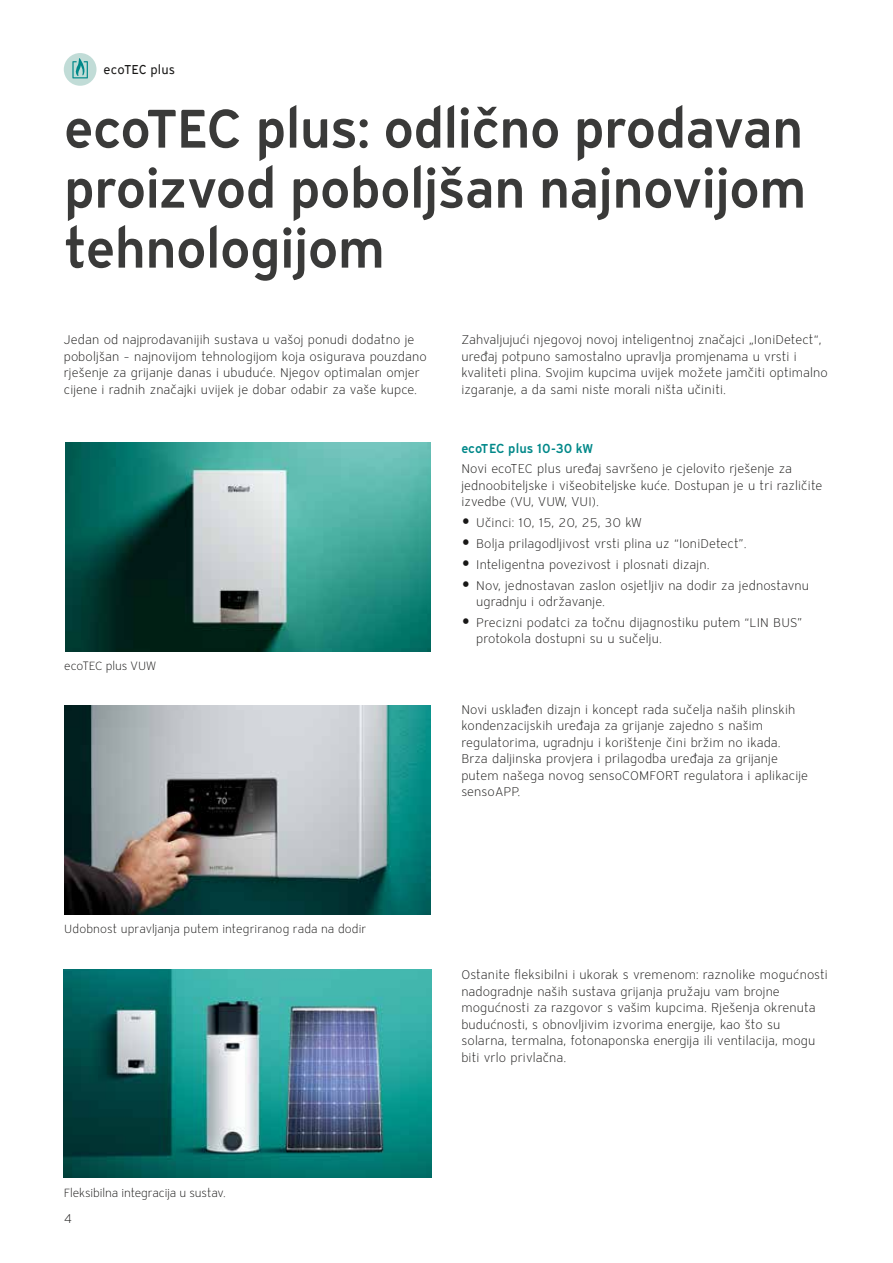
<style>
.page{position:relative;width:893px;height:1263px;background:#fff}
.page>*{position:absolute;margin:0;border:0;box-sizing:border-box;transform-origin:0 0}
.t1{font:54px/60px "Vaillant 13 Demi TID";letter-spacing:-.02em;color:#3a3a39;text-align:justify}
.t2{font:12.75px/16.5px "Vaillant 13 Light TID";letter-spacing:.01em;color:#181716}
.t3{font:12.75px "Vaillant 13 Demi TID";letter-spacing:-.005em;color:#008889}
.t4{font:12.75px "Vaillant 13 Book ETID";letter-spacing:.01em;color:#181716}
.t5{font:12px "Vaillant 13 Light TID";letter-spacing:-.005em;color:#181716}
.s1{font-family:"Vaillant 13 Book ETID";font-size:18px}
</style>
<div class="page">
<div style="left:64px;top:53px;width:33px;height:33px;background:#bbd9d3;border-radius:50%"></div>
<svg style="left:72px;top:58px;width:16px;height:20px"></svg>
<img style="left:65px;top:443px;width:365px;height:208px">
<img style="left:64px;top:706px;width:366px;height:209px">
<img style="left:64px;top:969px;width:368px;height:209px">
<p class="t4" style="left:103px;top:61px;width:73px">ecoTEC plus</p>
<h1 class="t1" style="left:64px;top:97px;width:744px">ecoTEC plus: odlično prodavan proizvod poboljšan najnovijom tehnologijom</h1>
<p class="t2" style="left:64px;top:331px;width:364px">Jedan od najprodavanijih sustava u vašoj ponudi dodatno je poboljšan – najnovijom tehnologijom koja osigurava pouzdano rješenje za grijanje danas i ubuduće. Njegov optimalan omjer cijene i radnih značajki uvijek je dobar odabir za vaše kupce.</p>
<p class="t2" style="left:461px;top:331px;width:368px">Zahvaljujući njegovoj novoj inteligentnoj značajci „IoniDetect“, uređaj potpuno samostalno upravlja promjenama u vrsti i kvaliteti plina. Svojim kupcima uvijek možete jamčiti optimalno izgaranje, a da sami niste morali ništa učiniti.</p>
<p class="t5" style="left:64px;top:658px;width:93px">ecoTEC plus VUW</p>
<p class="t5" style="left:64px;top:921px;width:303px">Udobnost upravljanja putem integriranog rada na dodir</p>
<p class="t5" style="left:64px;top:1185px;width:164px">Fleksibilna integracija u sustav.</p>
<p class="t2" style="left:64px;top:1210px;width:10px">4</p>
<p class="t3" style="left:461px;top:440px;width:134px">ecoTEC plus 10-30 kW</p>
<p class="t2" style="left:461px;top:461px;width:362px">Novi ecoTEC plus uređaj savršeno je cjelovito rješenje za jednoobiteljske i višeobiteljske kuće. Dostupan je u tri različite izvedbe (VU, VUW, VUI).</p>
<p class="t2" style="left:461px;top:514px;width:182px"><span class="s1">•</span> Učinci: 10, 15, 20, 25, 30 kW</p>
<p class="t2" style="left:461px;top:535px;width:287px"><span class="s1">•</span> Bolja prilagodljivost vrsti plina uz “IoniDetect”.</p>
<p class="t2" style="left:461px;top:556px;width:250px"><span class="s1">•</span> Inteligentna povezivost i plosnati dizajn.</p>
<p class="t2" style="left:476px;top:577px;width:334px;text-indent:-15px"><span class="s1">•</span> Nov, jednostavan zaslon osjetljiv na dodir za jednostavnu ugradnju i održavanje.</p>
<p class="t2" style="left:476px;top:614px;width:327px;text-indent:-15px"><span class="s1">•</span> Precizni podatci za točnu dijagnostiku putem “LIN BUS” protokola dostupni su u sučelju.</p>
<p class="t2" style="left:461px;top:701px;width:348px">Novi usklađen dizajn i koncept rada sučelja naših plinskih kondenzacijskih uređaja za grijanje zajedno s našim regulatorima, ugradnju i korištenje čini bržim no ikada.<br>Brza daljinska provjera i prilagodba uređaja za grijanje putem našega novog sensoCOMFORT regulatora i aplikacije sensoAPP.</p>
<p class="t2" style="left:461px;top:966px;width:368px">Ostanite fleksibilni i ukorak s vremenom: raznolike mogućnosti nadogradnje naših sustava grijanja pružaju vam brojne mogućnosti za razgovor s vašim kupcima. Rješenja okrenuta budućnosti, s obnovljivim izvorima energije, kao što su solarna, termalna, fotonaponska energija ili ventilacija, mogu biti vrlo privlačna.</p>
</div>
